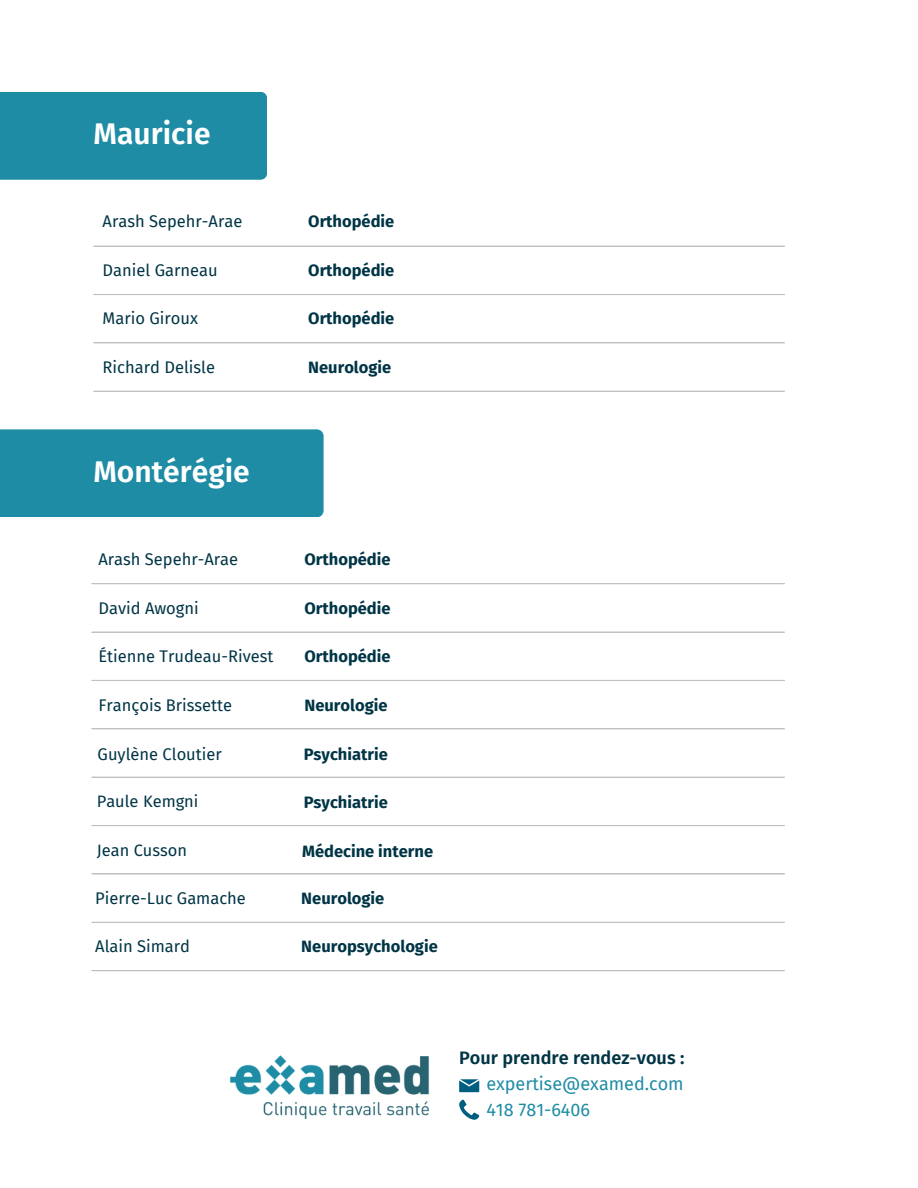
<style>
.page{position:relative;width:918px;height:1188px;background:#fff}
.page>*{position:absolute;margin:0;border:0;box-sizing:border-box;transform-origin:0 0}
.t1{font:600 30px "Fira Sans";color:#fff}
.t2{font:18px "Fira Sans";color:#1e8ca5}
.t3{font:600 18px "Fira Sans";color:#013546}
.t4{font:16.5px "Fira Sans";color:#013546}
.t5{font:700 16.5px "Fira Sans";color:#013546}
</style>
<div class="page">
<div style="left:0;top:92px;width:267px;height:88px;background:#1e8ca5"></div>
<hr style="left:94px;top:246px;width:691px;height:1px;background:#c1c0bf">
<hr style="left:94px;top:294px;width:691px;height:1px;background:#c1c0bf">
<hr style="left:94px;top:342px;width:691px;height:1px;background:#c1c0bf">
<hr style="left:94px;top:391px;width:691px;height:1px;background:#c1c0bf">
<div style="left:0;top:429px;width:324px;height:88px;background:#1e8ca5"></div>
<hr style="left:92px;top:583px;width:693px;height:1px;background:#c1c0bf">
<hr style="left:92px;top:632px;width:693px;height:1px;background:#c1c0bf">
<hr style="left:92px;top:680px;width:693px;height:1px;background:#c1c0bf">
<hr style="left:92px;top:728px;width:693px;height:1px;background:#c1c0bf">
<hr style="left:92px;top:777px;width:693px;height:1px;background:#c1c0bf">
<hr style="left:92px;top:825px;width:693px;height:1px;background:#c1c0bf">
<hr style="left:92px;top:873px;width:693px;height:2px;background:#c1c0bf">
<hr style="left:92px;top:922px;width:693px;height:1px;background:#c1c0bf">
<hr style="left:92px;top:970px;width:693px;height:1px;background:#c1c0bf">
<svg style="left:459px;top:1079px;width:20px;height:13px"></svg>
<svg style="left:459px;top:1100px;width:20px;height:20px"></svg>
<img style="left:229px;top:1055px;width:200px;height:64px">
<h1 class="t1" style="left:94px;top:116px;width:119px">Mauricie</h1>
<p class="t4" style="left:103px;top:212px;width:141px">Arash Sepehr-Arae</p>
<p class="t5" style="left:308px;top:212px;width:88px">Orthopédie</p>
<p class="t4" style="left:103px;top:260px;width:117px">Daniel Garneau</p>
<p class="t5" style="left:308px;top:260px;width:88px">Orthopédie</p>
<p class="t4" style="left:103px;top:309px;width:97px">Mario Giroux</p>
<p class="t5" style="left:308px;top:309px;width:88px">Orthopédie</p>
<p class="t4" style="left:103px;top:357px;width:114px">Richard Delisle</p>
<p class="t5" style="left:308px;top:357px;width:85px">Neurologie</p>
<p class="t1" style="left:93px;top:454px;width:158px">Montérégie</p>
<p class="t4" style="left:98px;top:550px;width:141px">Arash Sepehr-Arae</p>
<p class="t5" style="left:304px;top:550px;width:88px">Orthopédie</p>
<p class="t4" style="left:98px;top:598px;width:102px">David Awogni</p>
<p class="t5" style="left:304px;top:598px;width:88px">Orthopédie</p>
<p class="t4" style="left:98px;top:647px;width:177px">Étienne Trudeau-Rivest</p>
<p class="t5" style="left:304px;top:647px;width:88px">Orthopédie</p>
<p class="t4" style="left:98px;top:696px;width:135px">François Brissette</p>
<p class="t5" style="left:304px;top:696px;width:85px">Neurologie</p>
<p class="t4" style="left:98px;top:744px;width:126px">Guylène Cloutier</p>
<p class="t5" style="left:304px;top:744px;width:86px">Psychiatrie</p>
<p class="t4" style="left:97px;top:788px;width:103px">Paule Kemgni</p>
<p class="t4" style="left:97px;top:837px;width:92px">Jean Cusson</p>
<p class="t5" style="left:302px;top:842px;width:133px">Médecine interne</p>
<p class="t5" style="left:304px;top:792px;width:86px">Psychiatrie</p>
<p class="t4" style="left:95px;top:889px;width:152px">Pierre-Luc Gamache</p>
<p class="t5" style="left:301px;top:889px;width:85px">Neurologie</p>
<h1 class="t4" style="left:95px;top:937px;width:96px">Alain Simard</h1>
<p class="t5" style="left:301px;top:937px;width:138px">Neuropsychologie</p>
<h2 class="t3" style="left:459px;top:1048px;width:227px">Pour prendre rendez-vous :</h2>
<p class="t2" style="left:486px;top:1099px;width:105px">418 781-6406</p>
<p class="t2" style="left:486px;top:1073px;width:199px">expertise@examed.com</p>
</div>
